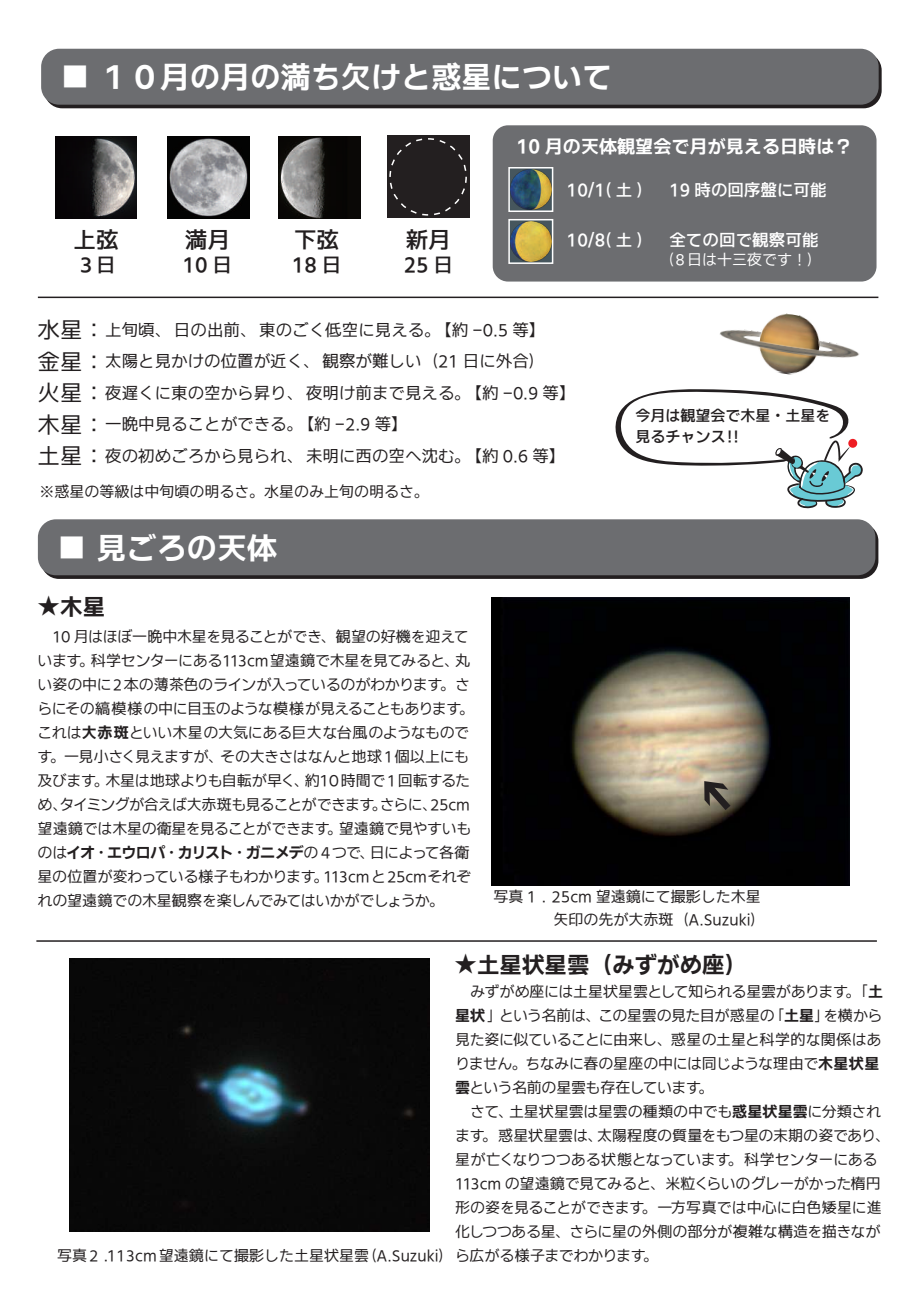
<style>
.page{position:relative;width:919px;height:1289px;background:#fff}
.page>*{position:absolute;margin:0;border:0;box-sizing:border-box;transform-origin:0 0}
.t1{font:30px "Gen Ei M Gothic v 2 Bold";letter-spacing:.005em;color:#fff}
.t2{font:22.5px "Gen Ei M Gothic v 2 Bold";color:#231f20}
.t3{font:22.5px "Gen Ei M Gothic v 2 Medium";color:#231f20}
.t4{font:19.5px "Gen Ei M Gothic v 2 Medium";color:#231f20}
.t5{font:18px "Gen Ei M Gothic v 2 Bold";letter-spacing:.005em;color:#fff}
.t6{font:16.5px/31.5px "Gen Ei M Gothic v 2 Regular";color:#231f20}
.t7{font:16.5px "Gen Ei M Gothic v 2 Medium";letter-spacing:.005em;color:#fff}
.t8{font:15px/24px "Gen Ei M Gothic v 2 Regular";letter-spacing:-.02em;color:#231f20}
.t9{font:15px/22.5px "Gen Ei M Gothic v 2 Regular";color:#231f20}
.t10{font:15px/21px "Gen Ei M Gothic v 2 Medium";color:#231f20}
.t11{font:15px "Gen Ei M Gothic v 2 Regular";color:#fff}
.s1{font-size:22.5px}
.s2{font-family:"Gen Ei M Gothic v 2 Bold"}
</style>
<div class="page">
<img style="left:167px;top:137px;width:82px;height:82px">
<img style="left:55px;top:137px;width:82px;height:81px">
<div style="left:492px;top:125px;width:384px;height:156px;background:#6c6d70;border-radius:15px"></div>
<div style="left:44px;top:52px;width:837px;height:56px;background:#231f20;border-radius:18px"></div>
<div style="left:41px;top:49px;width:837px;height:56px;background:#6c6d70;border-radius:18px"></div>
<hr style="left:38px;top:296px;width:840px;height:2px;background:#231f20">
<div style="left:387px;top:136px;width:82px;height:82px;background:#231f20"></div>
<div style="left:389px;top:138px;width:78px;height:78px;border:2px dashed #fff;border-radius:50%"></div>
<img style="left:278px;top:137px;width:82px;height:81px">
<svg style="left:508px;top:167px;width:45px;height:45px"></svg>
<svg style="left:508px;top:219px;width:45px;height:45px"></svg>
<img style="left:510px;top:169px;width:41px;height:41px">
<img style="left:765px;top:313px;width:49px;height:62px">
<img style="left:720px;top:326px;width:139px;height:37px">
<svg style="left:615px;top:389px;width:247px;height:119px"></svg>
<img style="left:510px;top:221px;width:41px;height:40px">
<div style="left:41px;top:523px;width:837px;height:56px;background:linear-gradient(to right,#2d292b,#2d292b);border-radius:18px"></div>
<div style="left:38px;top:519px;width:837px;height:56px;background:#6c6d70;border-radius:18px"></div>
<img style="left:492px;top:598px;width:356px;height:287px">
<hr style="left:36px;top:940px;width:840px;height:1px;background:#231f20">
<img style="left:70px;top:958px;width:359px;height:272px">
<svg style="left:695px;top:772px;width:42px;height:44px;background:#968e79"></svg>
<h1 class="t1" style="left:60px;top:50px;width:553px">■ １０月の月の満ち欠けと惑星について</h1>
<h2 class="t3" style="left:73px;top:220px;width:46px">上弦</h2>
<h3 class="t4" style="left:76px;top:248px;width:40px">３日</h3>
<h2 class="t3" style="left:185px;top:220px;width:46px">満月</h2>
<h3 class="t4" style="left:183px;top:248px;width:51px">10 日</h3>
<h2 class="t3" style="left:294px;top:220px;width:46px">下弦</h2>
<h3 class="t4" style="left:292px;top:248px;width:51px">18 日</h3>
<h2 class="t3" style="left:406px;top:220px;width:46px">新月</h2>
<h3 class="t4" style="left:403px;top:248px;width:51px">25 日</h3>
<p class="t5" style="left:516px;top:130px;width:337px">10 月の天体観望会で月が見える日時は？</p>
<p class="t7" style="left:566px;top:175px;width:261px">10/1( 土 ) 　 19 時の回序盤に可能</p>
<p class="t7" style="left:566px;top:225px;width:253px">10/8( 土 ) 　 全ての回で観察可能</p>
<p class="t11" style="left:666px;top:247px;width:150px">（8日は十三夜です！）</p>
<p class="t6" style="left:38px;top:313px;width:531px"><span class="s1">水星：</span>上旬頃、日の出前、東のごく低空に見える。【約 -0.5 等】<br><span class="s1">金星：</span>太陽と見かけの位置が近く、観察が難しい（21 日に外合）<br><span class="s1">火星：</span>夜遅くに東の空から昇り、夜明け前まで見える。【約 -0.9 等】<span class="s1">木星：</span>一晩中見ることができる。【約 -2.9 等】<br><span class="s1">土星：</span>夜の初めごろから見られ、未明に西の空へ沈む。【約 0.6 等】</p>
<p class="t9" style="left:39px;top:479px;width:386px">※惑星の等級は中旬頃の明るさ。水星のみ上旬の明るさ。</p>
<h1 class="t1" style="left:57px;top:521px;width:222px">■ 見ごろの天体</h1>
<h2 class="t2" style="left:38px;top:586px;width:69px">★木星</h2>
<p class="t10" style="left:635px;top:404px;width:196px">今月は観望会で木星・土星を見るチャンス‼</p>
<p class="t8" style="left:38px;top:623px;width:435px">　10 月はほぼ一晩中木星を見ることができ、観望の好機を迎えています。科学センターにある113cm望遠鏡で木星を見てみると、丸い姿の中に2本の薄茶色のラインが入っているのがわかります。さらにその縞模様の中に目玉のような模様が見えることもあります。これは<span class="s2">大赤斑</span>といい木星の大気にある巨大な台風のようなものです。一見小さく見えますが、その大きさはなんと地球 1個以上にも及びます。木星は地球よりも自転が早く、約１０時間で1回転するため、タイミングが合えば大赤斑も見ることができます。さらに、25cm望遠鏡では木星の衛星を見ることができます。望遠鏡で見やすいものは<span class="s2">イオ</span>・<span class="s2">エウロパ</span>・<span class="s2">カリスト</span>・<span class="s2">ガニメデ</span>の 4 つで、日によって各衛星の位置が変わっている様子もわかります。113cmと25cmそれぞれの望遠鏡での木星観察を楽しんでみてはいかがでしょうか。</p>
<p class="t9" style="left:493px;top:885px;width:269px">写真 1．25cm 望遠鏡にて撮影した木星　　　　矢印の先が大赤斑（A.Suzuki）</p>
<h2 class="t2" style="left:454px;top:944px;width:283px">★土星状星雲（みずがめ座）</h2>
<p class="t9" style="left:57px;top:1243px;width:390px">写真2．113cm望遠鏡にて撮影した土星状星雲（A.Suzuki）</p>
<p class="t8" style="left:455px;top:978px;width:431px">　みずがめ座には土星状星雲として知られる星雲があります。「<span class="s2">土星状</span>」という名前は、この星雲の見た目が惑星の「<span class="s2">土星</span>」を横から見た姿に似ていることに由来し、惑星の土星と科学的な関係はありません。ちなみに春の星座の中には同じような理由で<span class="s2">木星状星雲</span>という名前の星雲も存在しています。<br>　さて、土星状星雲は星雲の種類の中でも<span class="s2">惑星状星雲</span>に分類されます。惑星状星雲は、太陽程度の質量をもつ星の末期の姿であり、星が亡くなりつつある状態となっています。科学センターにある<br>113cm の望遠鏡で見てみると、米粒くらいのグレーがかった楕円形の姿を見ることができます。一方写真では中心に白色矮星に進化しつつある星、さらに星の外側の部分が複雑な構造を描きながら広がる様子までわかります。</p>
</div>
